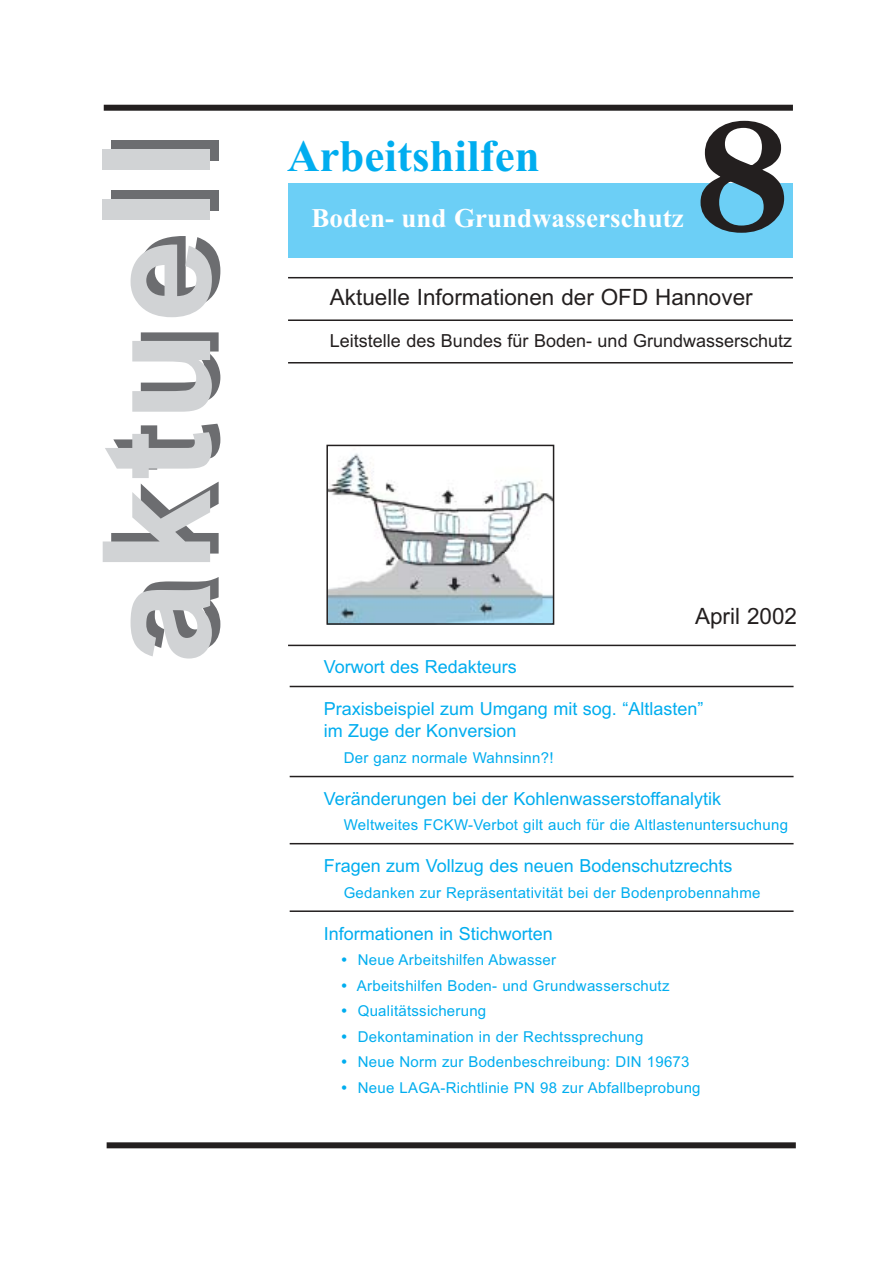
<style>
.page{position:relative;width:893px;height:1262px;background:#fff}
.page>*{position:absolute;margin:0;border:0;box-sizing:border-box;transform-origin:0 0}
.t1{font:700 150px "Arial";letter-spacing:.055em;color:#6c6d70}
.t2{font:500 144px "Baskerville";color:#231f1f}
.t3{font:700 45px "Times New Roman";color:#00adef}
.t4{font:700 27px "Times New Roman";color:#fff}
.t5{font:22.5px "Arial";color:#231f1f}
.t6{font:18px/22.5px "Arial";color:#00adef}
.t7{font:18px "Arial";color:#231f1f}
.t8{font:15px/25.5px "Arial";letter-spacing:.015em;color:#00adef}
</style>
<div class="page">
<div style="left:289px;top:184px;width:504px;height:74px;background:#6ccff6"></div>
<hr style="left:288px;top:277px;width:505px;height:1px;background:#231f1f">
<hr style="left:288px;top:319px;width:505px;height:2px;background:#231f1f">
<hr style="left:288px;top:362px;width:505px;height:1px;background:#231f1f">
<hr style="left:288px;top:644px;width:507px;height:2px;background:#231f1f">
<div style="left:107px;top:1142px;width:688px;height:6px;background:#231f1f"></div>
<hr style="left:290px;top:685px;width:503px;height:2px;background:#231f1f">
<hr style="left:290px;top:775px;width:503px;height:2px;background:#231f1f">
<hr style="left:290px;top:843px;width:503px;height:1px;background:#231f1f">
<hr style="left:290px;top:910px;width:503px;height:2px;background:#231f1f">
<div style="left:104px;top:105px;width:689px;height:6px;background:#231f1f"></div>
<img style="left:329px;top:453px;width:222px;height:169px">
<div style="left:326px;top:445px;width:228px;height:180px;border:2px solid #231f1f"></div>
<h2 class="t2" style="left:693px;top:122px;width:99px">8</h2>
<h1 class="t1" style="left:111px;top:655px;width:527px;rotate:-90deg">aktuell</h1>
<h3 class="t3" style="left:287px;top:141px;width:254px">Arbeitshilfen</h3>
<h3 class="t4" style="left:311px;top:209px;width:373px">Boden- und Grundwasserschutz</h3>
<h3 class="t5" style="left:330px;top:288px;width:424px">Aktuelle Informationen der OFD Hannover</h3>
<p class="t7" style="left:330px;top:334px;width:464px">Leitstelle des Bundes für Boden- und Grundwasserschutz</p>
<h3 class="t5" style="left:695px;top:608px;width:103px">April 2002</h3>
<p class="t6" style="left:324px;top:656px;width:195px">Vorwort des Redakteurs</p>
<p class="t6" style="left:324px;top:698px;width:381px">Praxisbeispiel zum Umgang mit sog. “Altlasten” im Zuge der Konversion</p>
<p class="t8" style="left:344px;top:746px;width:211px">Der ganz normale Wahnsinn?!</p>
<p class="t6" style="left:324px;top:788px;width:399px">Veränderungen bei der Kohlenwasserstoffanalytik</p>
<p class="t8" style="left:344px;top:813px;width:446px">Weltweites FCKW-Verbot gilt auch für die Altlastenuntersuchung</p>
<p class="t6" style="left:324px;top:856px;width:410px">Fragen zum Vollzug des neuen Bodenschutzrechts</p>
<p class="t8" style="left:344px;top:881px;width:418px">Gedanken zur Repräsentativität bei der Bodenprobennahme</p>
<p class="t6" style="left:324px;top:923px;width:231px">Informationen in Stichworten</p>
<p class="t8" style="left:357px;top:948px;width:345px">Neue Arbeitshilfen Abwasser<br>Arbeitshilfen Boden- und Grundwasserschutz Qualitätssicherung<br>Dekontamination in der Rechtssprechung<br>Neue Norm zur Bodenbeschreibung: DIN 19673<br>Neue LAGA-Richtlinie PN 98 zur Abfallbeprobung</p>
</div>
